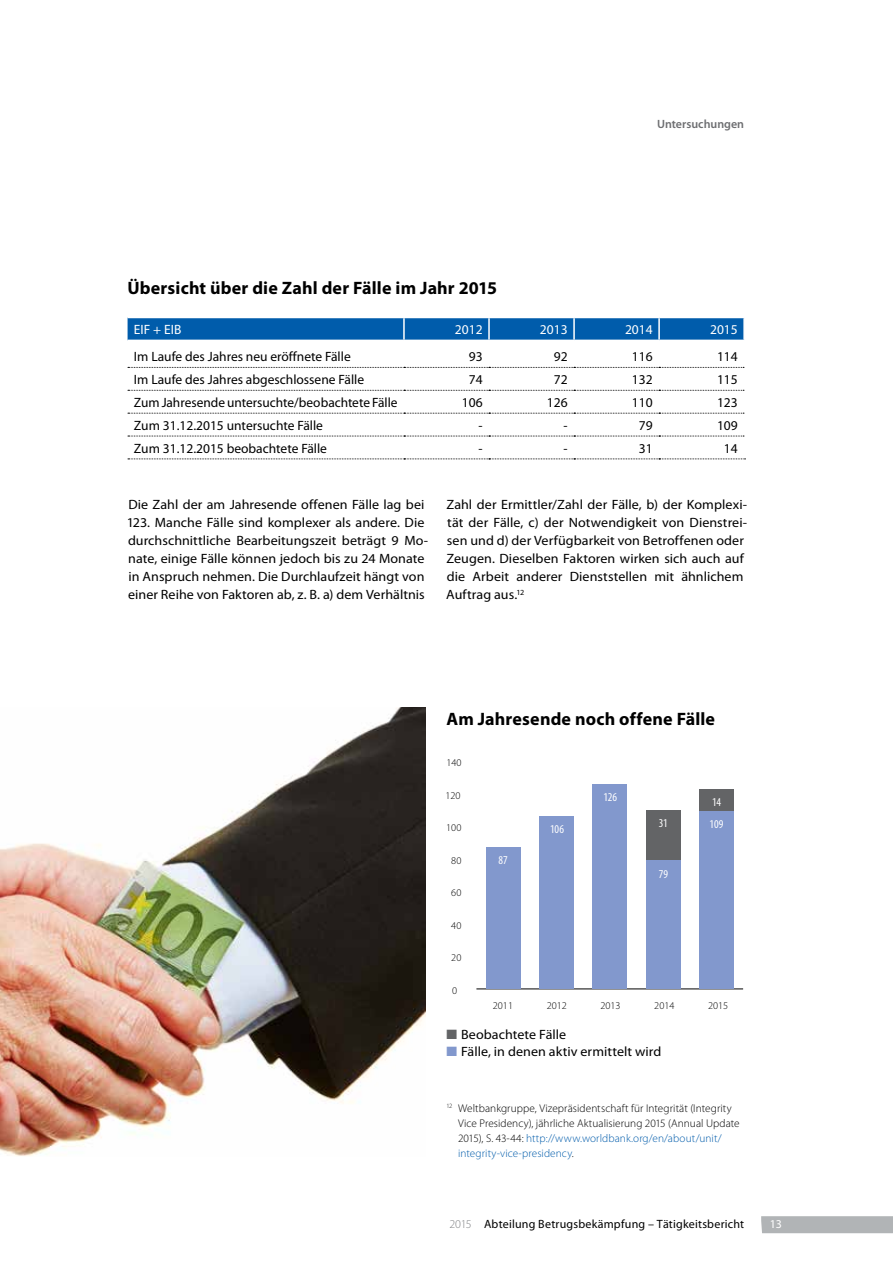
<style>
.page{position:relative;width:893px;height:1263px;background:#fff}
.page>*{position:absolute;margin:0;border:0;box-sizing:border-box;transform-origin:0 0}
.t1{font:700 18px "Myriad Pro";letter-spacing:.01em;color:#000}
.t2{font:13.5px/18px "Myriad Pro";color:#000;scale:1.04 1}
.t3{font:13.5px "Myriad Pro";color:#000}
.t4{font:13.5px "Myriad Pro";color:#fff}
.t5{font:12px "Myriad Pro";letter-spacing:.02em;color:#000}
.t6{font:condensed 12px/22.5px "Myriad Pro";letter-spacing:-.01em;color:#fff}
.t7{font:600 12px "Myriad Pro";color:#6d6e71}
.t8{font:12px "Myriad Pro";color:#fff}
.t9{font:300 11.25px/15px "Myriad Pro";letter-spacing:.005em;color:#000}
.t10{font:300 10.35px "Myriad Pro";color:#000}
.s1{color:#636466}
.s2{color:#8298cd}
.s3{color:#005cab}
.s4{font-weight:300;color:#808285}
</style>
<div class="page">
<div style="left:761px;top:1216px;width:132px;height:17px;background:#b1b4b6"></div>
<svg style="left:128px;top:317px;width:617px;height:23px;background:#1469b1"></svg>
<svg style="left:128px;top:367px;width:616px;height:1px"></svg>
<svg style="left:128px;top:390px;width:616px;height:1px"></svg>
<svg style="left:128px;top:413px;width:616px;height:1px"></svg>
<svg style="left:128px;top:436px;width:616px;height:1px"></svg>
<svg style="left:128px;top:458px;width:617px;height:1px"></svg>
<hr style="left:476px;top:988px;width:267px;height:1px;background:#000">
<div style="left:646px;top:810px;width:34px;height:50px;background:#636466"></div>
<div style="left:699px;top:789px;width:34px;height:23px;background:#636466"></div>
<div style="left:486px;top:847px;width:34px;height:142px;background:#8298cd"></div>
<div style="left:539px;top:817px;width:34px;height:172px;background:#8298cd"></div>
<div style="left:593px;top:784px;width:34px;height:205px;background:#8298cd"></div>
<div style="left:646px;top:860px;width:34px;height:129px;background:#8298cd"></div>
<div style="left:699px;top:812px;width:34px;height:177px;background:#8298cd"></div>
<img style="left:0;top:707px;width:425px;height:449px">
<p class="t7" style="left:657px;top:117px;width:89px">Untersuchungen</p>
<h1 class="t1" style="left:128px;top:277px;width:371px">Übersicht über die Zahl der Fälle im Jahr 2015</h1>
<p class="t4" style="left:134px;top:322px;width:49px">EIF + EIB</p>
<p class="t4" style="left:455px;top:322px;width:29px">2012</p>
<p class="t4" style="left:540px;top:322px;width:29px">2013</p>
<p class="t4" style="left:625px;top:322px;width:29px">2014</p>
<p class="t4" style="left:710px;top:322px;width:29px">2015</p>
<p class="t3" style="left:134px;top:349px;width:218px">Im Laufe des Jahres neu eröffnete Fälle</p>
<p class="t3" style="left:469px;top:349px;width:15px">93</p>
<p class="t3" style="left:554px;top:349px;width:15px">92</p>
<p class="t3" style="left:632px;top:349px;width:22px">116</p>
<p class="t3" style="left:717px;top:349px;width:22px">114</p>
<p class="t3" style="left:134px;top:372px;width:232px">Im Laufe des Jahres abgeschlossene Fälle</p>
<p class="t3" style="left:469px;top:372px;width:15px">74</p>
<p class="t3" style="left:554px;top:372px;width:15px">72</p>
<p class="t3" style="left:632px;top:372px;width:22px">132</p>
<p class="t3" style="left:717px;top:372px;width:22px">115</p>
<p class="t3" style="left:134px;top:395px;width:265px">Zum Jahresende untersuchte/beobachtete Fälle</p>
<p class="t3" style="left:462px;top:395px;width:22px">106</p>
<p class="t3" style="left:547px;top:395px;width:22px">126</p>
<p class="t3" style="left:632px;top:395px;width:22px">110</p>
<p class="t3" style="left:717px;top:395px;width:22px">123</p>
<p class="t3" style="left:134px;top:418px;width:191px">Zum 31.12.2015 untersuchte Fälle</p>
<p class="t3" style="left:478px;top:418px;width:6px">-</p>
<p class="t3" style="left:563px;top:418px;width:6px">-</p>
<p class="t3" style="left:639px;top:418px;width:15px">79</p>
<p class="t3" style="left:717px;top:418px;width:22px">109</p>
<p class="t3" style="left:134px;top:441px;width:195px">Zum 31.12.2015 beobachtete Fälle</p>
<p class="t3" style="left:478px;top:441px;width:6px">-</p>
<p class="t3" style="left:563px;top:441px;width:6px">-</p>
<p class="t3" style="left:639px;top:441px;width:15px">31</p>
<p class="t3" style="left:724px;top:441px;width:15px">14</p>
<p class="t2" style="left:127px;top:496px;width:291px">Die Zahl der am Jahresende offenen Fälle lag bei 123. Manche Fälle sind komplexer als andere. Die durchschnittliche Bearbeitungszeit beträgt 9 Mo&shy;nate, einige Fälle können jedoch bis zu 24 Monate in Anspruch nehmen. Die Durchlaufzeit hängt von einer Reihe von Faktoren ab, z. B. a) dem Verhältnis</p>
<p class="t2" style="left:446px;top:496px;width:291px">Zahl der Ermittler/Zahl der Fälle, b) der Komplexi&shy;tät der Fälle, c) der Notwendigkeit von Dienstrei&shy;sen und d) der Verfügbarkeit von Betroffenen oder Zeugen. Dieselben Faktoren wirken sich auch auf die Arbeit anderer Dienststellen mit ähnlichem Auftrag aus.<sup>12</sup></p>
<h1 class="t1" style="left:446px;top:709px;width:270px">Am Jahresende noch offene Fälle</h1>
<p class="t10" style="left:446px;top:757px;width:17px">140</p>
<p class="t10" style="left:445px;top:789px;width:17px">120</p>
<p class="t10" style="left:446px;top:822px;width:17px">100</p>
<p class="t10" style="left:451px;top:854px;width:12px">80</p>
<p class="t10" style="left:451px;top:887px;width:12px">60</p>
<p class="t10" style="left:451px;top:919px;width:12px">40</p>
<p class="t10" style="left:451px;top:952px;width:12px">20</p>
<p class="t10" style="left:452px;top:984px;width:7px">0</p>
<p class="t6" style="left:498px;top:849px;width:11px">87</p>
<p class="t6" style="left:550px;top:818px;width:15px">106</p>
<p class="t6" style="left:603px;top:786px;width:15px">126</p>
<p class="t6" style="left:659px;top:812px;width:10px">31</p>
<p class="t6" style="left:659px;top:863px;width:11px">79</p>
<p class="t6" style="left:710px;top:791px;width:15px">14<br>109</p>
<p class="t10" style="left:493px;top:999px;width:22px">2011</p>
<p class="t10" style="left:547px;top:999px;width:22px">2012</p>
<p class="t10" style="left:600px;top:999px;width:22px">2013</p>
<p class="t10" style="left:654px;top:999px;width:22px">2014</p>
<p class="t10" style="left:708px;top:999px;width:22px">2015</p>
<p class="t2" style="left:446px;top:1026px;width:117px"><span class="s1">■</span> Beobachtete Fälle</p>
<p class="t2" style="left:446px;top:1043px;width:208px"><span class="s2">■</span> Fälle, in denen aktiv ermittelt wird</p>
<p class="t9" style="left:458px;top:1101px;width:283px;text-indent:-12px"><sup>12</sup> Weltbankgruppe, Vizepräsidentschaft für Integrität (Integrity Vice Presidency), jährliche Aktualisierung 2015 (Annual Update 2015), S. 43-44: <span class="s3">http://www.worldbank.org/en/about/unit/ integrity-vice-presidency</span>.</p>
<p class="t5" style="left:449px;top:1217px;width:296px"><span class="s4">2015</span> Abteilung Betrugsbekämpfung – Tätigkeitsbericht</p>
<p class="t8" style="left:770px;top:1217px;width:14px">13</p>
</div>
